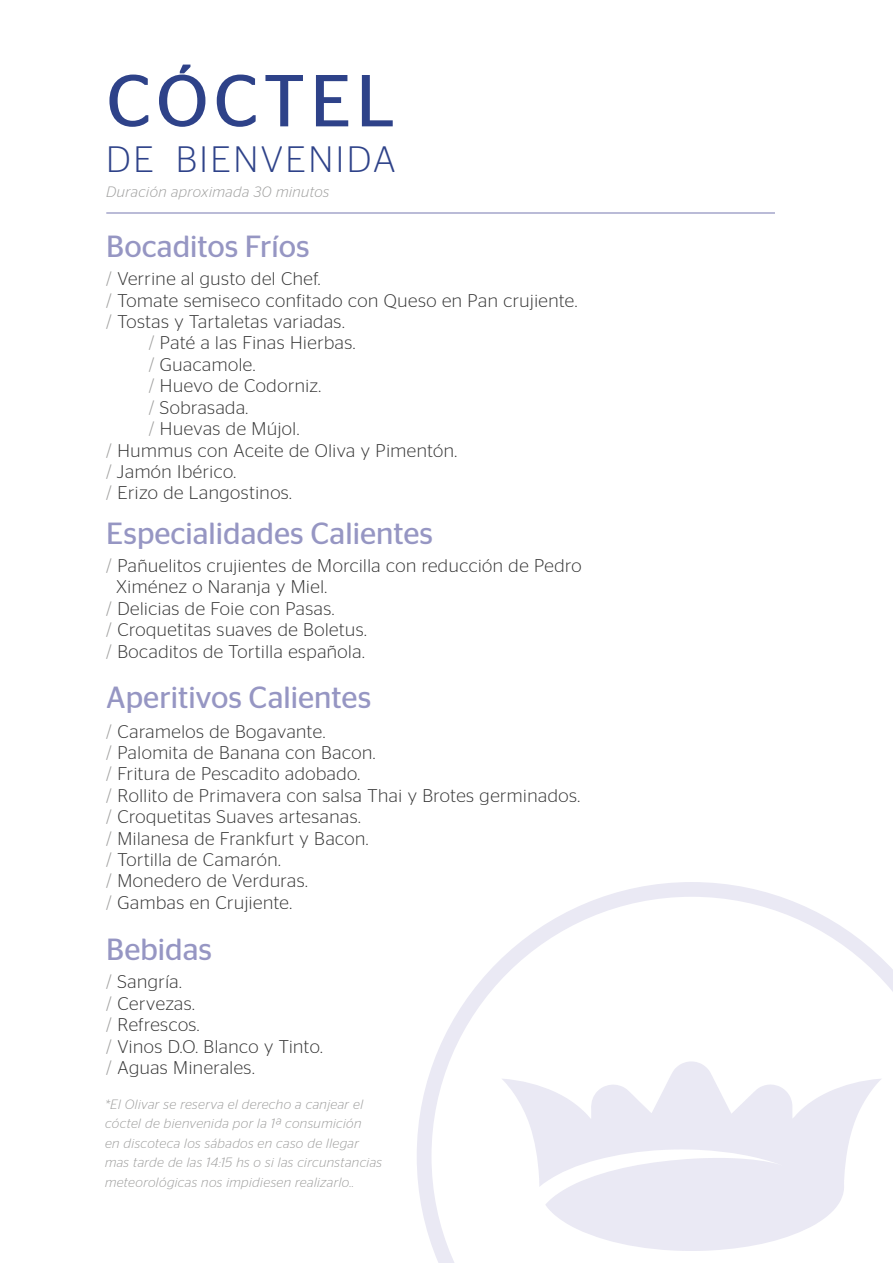
<style>
.page{position:relative;width:893px;height:1263px;background:#fff}
.page>*{position:absolute;margin:0;border:0;box-sizing:border-box;transform-origin:0 0}
.t1{font:73.35px "Stag Sans";letter-spacing:.07em;color:#2e4289}
.t2{font:300 36.75px "Stag Sans";letter-spacing:.07em;color:#2e4289}
.t3{font:30.6px "Stag Sans";color:#9696c3}
.t4{font:300 18.3px/21.5px "Stag Sans";letter-spacing:.03em;color:#333}
.t5{font:italic 300 15px "Stag Sans";letter-spacing:.03em;color:#9d9d9c}
.t6{font:italic 300 13.5px/19.5px "Stag Sans";letter-spacing:.03em;color:#9d9d9c}
.s1{color:#9d9d9c}
</style>
<div class="page">
<hr style="left:106px;top:213px;width:669px;height:1px;background:#7679b0">
<svg style="left:417px;top:882px;width:476px;height:381px"></svg>
<h1 class="t1" style="left:106px;top:59px;width:291px">CÓCTEL</h1>
<h2 class="t2" style="left:106px;top:139px;width:291px">DE BIENVENIDA</h2>
<p class="t5" style="left:106px;top:183px;width:225px">Duración aproximada 30 minutos</p>
<h3 class="t3" style="left:106px;top:229px;width:205px">Bocaditos Fríos</h3>
<p class="t4" style="left:106px;top:268px;width:216px"><span class="s1">/</span> Verrine al gusto del Chef.</p>
<p class="t4" style="left:106px;top:289px;width:473px"><span class="s1">/</span> Tomate semiseco confitado con Queso en Pan crujiente.</p>
<p class="t4" style="left:106px;top:311px;width:240px"><span class="s1">/</span> Tostas y Tartaletas variadas.</p>
<p class="t4" style="left:149px;top:332px;width:208px"><span class="s1">/</span> Paté a las Finas Hierbas.</p>
<p class="t4" style="left:149px;top:354px;width:108px"><span class="s1">/</span> Guacamole.</p>
<p class="t4" style="left:149px;top:375px;width:174px"><span class="s1">/</span> Huevo de Codorniz.</p>
<p class="t4" style="left:149px;top:396px;width:101px"><span class="s1">/</span> Sobrasada.</p>
<p class="t4" style="left:149px;top:418px;width:152px"><span class="s1">/</span> Huevas de Mújol.</p>
<p class="t4" style="left:106px;top:439px;width:352px"><span class="s1">/</span> Hummus con Aceite de Oliva y Pimentón.</p>
<p class="t4" style="left:106px;top:461px;width:131px"><span class="s1">/</span> Jamón Ibérico.</p>
<p class="t4" style="left:106px;top:482px;width:187px"><span class="s1">/</span> Erizo de Langostinos.</p>
<h3 class="t3" style="left:106px;top:516px;width:328px">Especialidades Calientes</h3>
<p class="t4" style="left:106px;top:555px;width:477px"><span class="s1">/</span> Pañuelitos crujientes de Morcilla con reducción de Pedro</p>
<p class="t4" style="left:116px;top:576px;width:212px">Ximénez o Naranja y Miel.</p>
<p class="t4" style="left:106px;top:597px;width:230px"><span class="s1">/</span> Delicias de Foie con Pasas.</p>
<p class="t4" style="left:106px;top:619px;width:262px"><span class="s1">/</span> Croquetitas suaves de Boletus.</p>
<p class="t4" style="left:106px;top:640px;width:260px"><span class="s1">/</span> Bocaditos de Tortilla española.</p>
<h3 class="t3" style="left:106px;top:680px;width:267px">Aperitivos Calientes</h3>
<p class="t4" style="left:106px;top:720px;width:475px"><span class="s1">/</span> Caramelos de Bogavante.<br><span class="s1">/</span> Palomita de Banana con Bacon.<br><span class="s1">/</span> Fritura de Pescadito adobado.<br><span class="s1">/</span> Rollito de Primavera con salsa Thai y Brotes germinados. <span class="s1">/</span> Croquetitas Suaves artesanas.<br><span class="s1">/</span> Milanesa de Frankfurt y Bacon.<br><span class="s1">/</span> Tortilla de Camarón.<br><span class="s1">/</span> Monedero de Verduras.<br><span class="s1">/</span> Gambas en Crujiente.</p>
<h3 class="t3" style="left:106px;top:932px;width:107px">Bebidas</h3>
<p class="t4" style="left:106px;top:971px;width:218px"><span class="s1">/</span> Sangría.<br><span class="s1">/</span> Cervezas.<br><span class="s1">/</span> Refrescos.<br><span class="s1">/</span> Vinos D.O. Blanco y Tinto. <span class="s1">/</span> Aguas Minerales.</p>
<p class="t6" style="left:105px;top:1094px;width:278px">*El Olivar se reserva el derecho a canjear el cóctel de bienvenida por la 1ª consumición<br>en discoteca los sábados en caso de llegar mas tarde de las 14:15 hs o si las circunstancias meteorológicas nos impidiesen realizarlo..</p>
</div>
